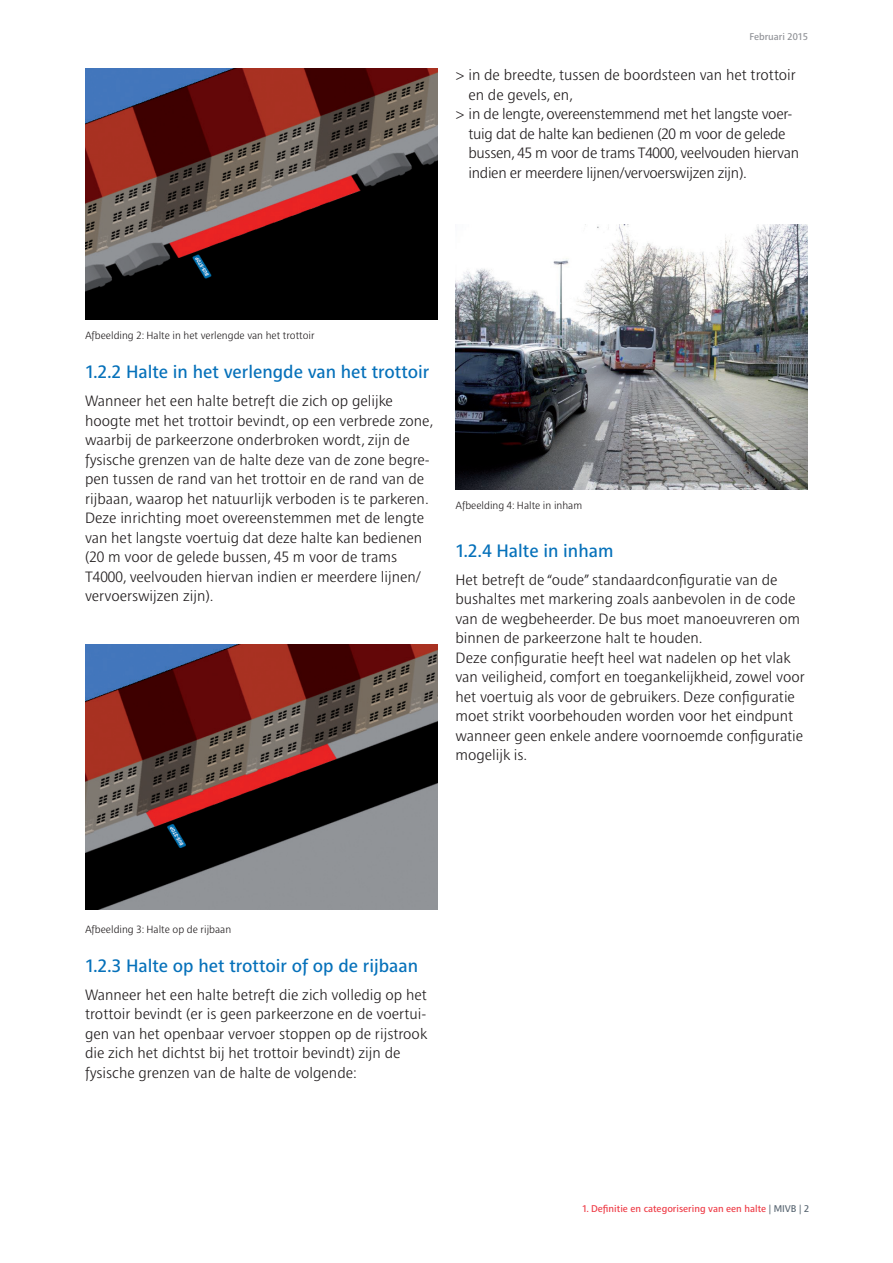
<style>
.page{position:relative;width:893px;height:1263px;background:#fff}
.page>*{position:absolute;margin:0;border:0;box-sizing:border-box;transform-origin:0 0}
.t1{font:18px "Brusseline";color:#0671ba}
.t2{font:300 15px/19.5px "Brusseline";color:#231f20}
.t3{font:300 15px "Brusseline";letter-spacing:-.02em;color:#231f20}
.t4{font:300 10.5px "Brusseline";color:#231f20}
.t5{font:9.75px "Brusseline";color:#ee3944}
.t6{font:9.75px "Brusseline";color:#8f9196}
.s1{color:#596672}
</style>
<div class="page">
<img style="left:85px;top:68px;width:352px;height:251px">
<img style="left:85px;top:645px;width:352px;height:264px">
<img style="left:455px;top:225px;width:353px;height:264px">
<p class="t6" style="left:749px;top:32px;width:60px">Februari 2015</p>
<p class="t2" style="left:455px;top:65px;width:342px">&gt; in de breedte, tussen de boordsteen van het trottoir</p>
<p class="t2" style="left:468px;top:85px;width:106px">en de gevels, en,</p>
<p class="t3" style="left:455px;top:106px;width:338px">&gt; in de lengte, overeenstemmend met het langste voer-</p>
<p class="t3" style="left:468px;top:125px;width:319px">tuig dat de halte kan bedienen (20 m voor de gelede</p>
<p class="t3" style="left:468px;top:145px;width:332px">bussen, 45 m voor de trams T4000, veelvouden hiervan</p>
<p class="t3" style="left:468px;top:164px;width:280px">indien er meerdere lijnen/vervoerswijzen zijn).</p>
<p class="t4" style="left:85px;top:330px;width:231px">Afbeelding 2: Halte in het verlengde van het trottoir</p>
<p class="t1" style="left:85px;top:362px;width:346px">1.2.2 Halte in het verlengde van het trottoir</p>
<p class="t2" style="left:85px;top:391px;width:350px">Wanneer het een halte betreft die zich op gelijke hoogte met het trottoir bevindt, op een verbrede zone, waarbij de parkeerzone onderbroken wordt, zijn de fysische grenzen van de halte deze van de zone begre&shy;pen tussen de rand van het trottoir en de rand van de rijbaan, waarop het natuurlijk verboden is te parkeren.<br>Deze inrichting moet overeenstemmen met de lengte van het langste voertuig dat deze halte kan bedienen (20 m voor de gelede bussen, 45 m voor de trams T4000, veelvouden hiervan indien er meerdere lijnen/ vervoerswijzen zijn).</p>
<p class="t4" style="left:455px;top:500px;width:128px">Afbeelding 4: Halte in inham</p>
<p class="t1" style="left:455px;top:540px;width:160px">1.2.4 Halte in inham</p>
<p class="t2" style="left:455px;top:570px;width:351px">Het betreft de “oude” standaardconfiguratie van de bushaltes met markering zoals aanbevolen in de code van de wegbeheerder. De bus moet manoeuvreren om binnen de parkeerzone halt te houden.<br>Deze configuratie heeft heel wat nadelen op het vlak van veiligheid, comfort en toegankelijkheid, zowel voor het voertuig als voor de gebruikers. Deze configuratie moet strikt voorbehouden worden voor het eindpunt wanneer geen enkele andere voornoemde configuratie mogelijk is.</p>
<p class="t4" style="left:85px;top:923px;width:148px">Afbeelding 3: Halte op de rijbaan</p>
<p class="t1" style="left:85px;top:955px;width:335px">1.2.3 Halte op het trottoir of op de rijbaan</p>
<p class="t2" style="left:85px;top:985px;width:343px">Wanneer het een halte betreft die zich volledig op het trottoir bevindt (er is geen parkeerzone en de voertui&shy;gen van het openbaar vervoer stoppen op de rijstrook die zich het dichtst bij het trottoir bevindt) zijn de fysische grenzen van de halte de volgende:</p>
<p class="t5" style="left:582px;top:1203px;width:229px">1. Definitie en categorisering van een halte <span class="s1">| MIVB | 2</span></p>
</div>
